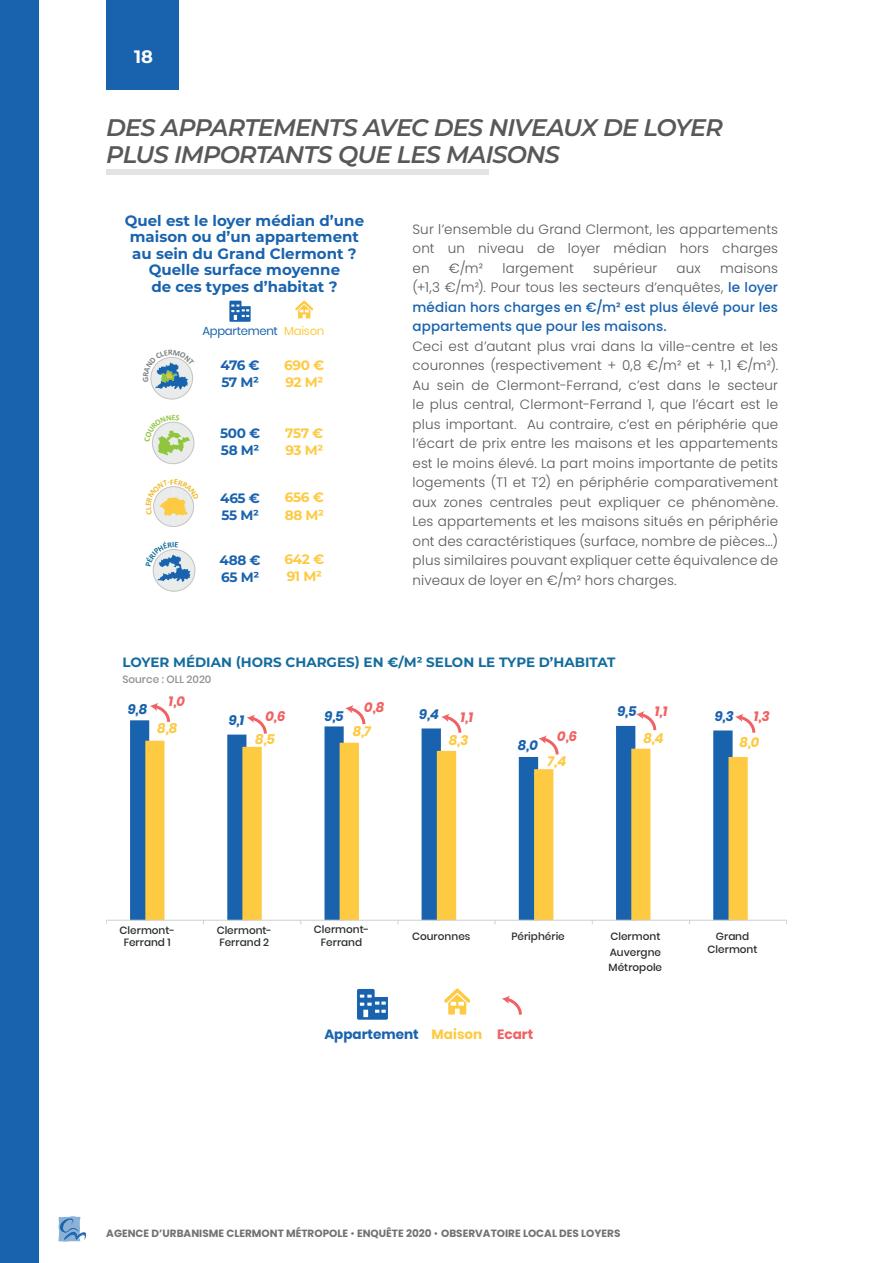
<style>
.page{position:relative;width:893px;height:1263px;background:#fff}
.page>*{position:absolute;margin:0;border:0;box-sizing:border-box;transform-origin:0 0}
.t1{font:italic 600 24px/27px "Montserrat";letter-spacing:-.035em;color:#57585a}
.t2{font:700 18px "Montserrat";color:#fff}
.t3{font:700 15px/16.5px "Montserrat";color:#1963ae;text-align:center}
.t4{font:700 13.65px/17.1px "Montserrat";letter-spacing:-.025em;color:#1963ae}
.t5{font:700 13.65px/17.1px "Montserrat";letter-spacing:-.025em;color:#feca42}
.t6{font:300 13.5px/19.5px "Poppins";letter-spacing:.015em;color:#57585a;text-align:justify}
.t7{font:500 13.5px/19.5px "Poppins";letter-spacing:.005em;color:#1963ae;text-align:justify}
.t8{font:700 13.5px "Montserrat";color:#136c9e}
.t9{font:700 13.5px "Poppins";color:#1963ae}
.t10{font:italic 700 13.5px "Poppins";color:#1963ae}
.t11{font:italic 700 13.5px "Poppins";color:#feca42}
.t12{font:italic 700 13.5px "Poppins";color:#f16163}
.t13{font:11.7px "Poppins";letter-spacing:-.025em;color:#1963ae}
.t14{font:500 10.5px/12.6px "Poppins";color:#292d2f;text-align:center}
.t15{font:700 10.5px "Poppins";color:#717275}
.t16{font:500 10.5px "Poppins";color:#8e9091}
.s1{color:#feca42}
.s2{font-weight:300;color:#57585a}
.s3{color:#f16163}
.s4{font-weight:400}
</style>
<div class="page">
<div style="left:106px;top:0;width:73px;height:89px;background:#1963ae"></div>
<div style="left:0;top:0;width:38px;height:1263px;background:#1963ae"></div>
<svg style="left:59px;top:1216px;width:27px;height:26px"></svg>
<svg style="left:130px;top:720px;width:603px;height:200px"></svg>
<svg style="left:145px;top:741px;width:603px;height:179px"></svg>
<hr style="left:106px;top:920px;width:681px;height:1px;background:#cfd1d0">
<svg style="left:357px;top:989px;width:31px;height:31px"></svg>
<svg style="left:502px;top:995px;width:20px;height:20px"></svg>
<svg style="left:444px;top:988px;width:26px;height:26px"></svg>
<svg style="left:150px;top:703px;width:22px;height:22px"></svg>
<svg style="left:247px;top:714px;width:21px;height:23px"></svg>
<svg style="left:345px;top:705px;width:22px;height:22px"></svg>
<svg style="left:441px;top:713px;width:22px;height:23px"></svg>
<svg style="left:538px;top:735px;width:22px;height:22px"></svg>
<svg style="left:636px;top:711px;width:22px;height:22px"></svg>
<svg style="left:735px;top:713px;width:21px;height:20px"></svg>
<div style="left:151px;top:357px;width:42px;height:42px;background:#e9ecea;border-radius:50%"></div>
<div style="left:151px;top:357px;width:42px;height:42px;border:1px solid #c3c3c3;border-radius:50%"></div>
<svg style="left:229px;top:301px;width:22px;height:21px"></svg>
<svg style="left:295px;top:301px;width:18px;height:17px"></svg>
<div style="left:152px;top:422px;width:42px;height:42px;background:#e9ecea;border-radius:50%"></div>
<div style="left:152px;top:422px;width:42px;height:42px;border:1px solid #c3c3c3;border-radius:50%"></div>
<div style="left:153px;top:549px;width:42px;height:42px;background:#e9ecea;border-radius:50%"></div>
<div style="left:153px;top:549px;width:42px;height:42px;border:1px solid #c3c3c3;border-radius:50%"></div>
<div style="left:106px;top:169px;width:383px;height:6px;background:#e3e3e4"></div>
<svg style="left:150px;top:356px;width:43px;height:34px"></svg>
<svg style="left:153px;top:486px;width:41px;height:41px"></svg>
<svg style="left:152px;top:421px;width:38px;height:34px"></svg>
<svg style="left:152px;top:549px;width:39px;height:33px"></svg>
<h2 class="t2" style="left:134px;top:44px;width:20px">18</h2>
<p class="t1" style="left:106px;top:113px;width:618px">DES APPARTEMENTS AVEC DES NIVEAUX DE LOYER<br>PLUS IMPORTANTS QUE LES MAISONS</p>
<p class="t3" style="left:125px;top:211px;width:241px">Quel est le loyer médian d’une maison ou d’un appartement au sein du Grand Clermont ?<br>Quelle surface moyenne<br>de ces types d’habitat ?</p>
<p class="t13" style="left:202px;top:324px;width:124px">Appartement <span class="s1">Maison</span></p>
<p class="t4" style="left:221px;top:356px;width:41px">476 €<br>57 M²</p>
<p class="t5" style="left:284px;top:356px;width:42px">690 €<br>92 M²</p>
<p class="t4" style="left:220px;top:424px;width:42px">500 €<br>58 M²</p>
<p class="t4" style="left:220px;top:489px;width:41px">465 €<br>55 M²</p>
<p class="t4" style="left:220px;top:551px;width:43px">488 €<br>65 M²</p>
<p class="t5" style="left:285px;top:423px;width:40px">757 €<br>93 M²</p>
<p class="t5" style="left:285px;top:488px;width:41px">656 €<br>88 M²</p>
<p class="t5" style="left:285px;top:550px;width:41px">642 €<br>91 M²</p>
<p class="t6" style="left:412px;top:219px;width:367px">Sur l’ensemble du Grand Clermont, les appartements ont un niveau de loyer médian hors charges en</p>
<p class="t6" style="left:449px;top:258px;width:36px">€/m²</p>
<p class="t6" style="left:503px;top:258px;width:73px">largement</p>
<p class="t6" style="left:593px;top:258px;width:66px">supérieur</p>
<p class="t6" style="left:677px;top:258px;width:26px">aux</p>
<p class="t7" style="left:412px;top:258px;width:367px;text-indent:308px"><span class="s2">maisons (+1,3 €/m²). Pour tous les secteurs d’enquêtes,</span> le loyer médian hors charges en €/m² est plus élevé pour les appartements que pour les maisons.</p>
<p class="t6" style="left:412px;top:336px;width:367px">Ceci est d’autant plus vrai dans la ville-centre et les couronnes (respectivement + 0,8 €/m² et + 1,1 €/m²).<br>Au sein de Clermont-Ferrand, c’est dans le secteur le plus central, Clermont-Ferrand 1, que l’écart est le plus important. Au contraire, c’est en périphérie que l’écart de prix entre les maisons et les appartements est le moins élevé. La part moins importante de petits logements (T1 et T2) en périphérie comparativement aux zones centrales peut expliquer ce phénomène.<br>Les appartements et les maisons situés en périphérie ont des caractéristiques (surface, nombre de pièces...) plus similaires pouvant expliquer cette équivalence de niveaux de loyer en €/m² hors charges.</p>
<p class="t8" style="left:122px;top:653px;width:495px">LOYER MÉDIAN (HORS CHARGES) EN €/M² SELON LE TYPE D’HABITAT</p>
<p class="t16" style="left:122px;top:674px;width:91px">Source : OLL 2020</p>
<p class="t10" style="left:128px;top:701px;width:21px">9,8</p>
<p class="t12" style="left:169px;top:693px;width:18px">1,0</p>
<p class="t11" style="left:157px;top:720px;width:21px">8,8</p>
<p class="t12" style="left:364px;top:700px;width:22px">0,8</p>
<p class="t10" style="left:229px;top:712px;width:17px">9,1</p>
<p class="t10" style="left:324px;top:708px;width:21px">9,5</p>
<p class="t10" style="left:419px;top:706px;width:21px">9,4</p>
<p class="t12" style="left:265px;top:708px;width:21px">0,6</p>
<p class="t11" style="left:353px;top:724px;width:20px">8,7</p>
<p class="t11" style="left:255px;top:731px;width:21px">8,5</p>
<p class="t12" style="left:460px;top:709px;width:14px">1,1</p>
<p class="t11" style="left:449px;top:732px;width:21px">8,3</p>
<p class="t10" style="left:518px;top:737px;width:22px">8,0</p>
<p class="t12" style="left:557px;top:728px;width:21px">0,6</p>
<p class="t11" style="left:548px;top:753px;width:20px">7,4</p>
<p class="t12" style="left:655px;top:703px;width:14px">1,1</p>
<p class="t12" style="left:754px;top:708px;width:17px">1,3</p>
<p class="t10" style="left:617px;top:703px;width:21px">9,5</p>
<p class="t10" style="left:715px;top:708px;width:20px">9,3</p>
<p class="t11" style="left:643px;top:730px;width:22px">8,4</p>
<p class="t11" style="left:739px;top:735px;width:22px">8,0</p>
<p class="t14" style="left:120px;top:924px;width:57px">Clermont-<br>Ferrand 1</p>
<p class="t14" style="left:217px;top:924px;width:57px;text-align:left">Clermont-<br>Ferrand 2</p>
<p class="t14" style="left:314px;top:923px;width:57px">Clermont-<br>Ferrand</p>
<p class="t14" style="left:412px;top:930px;width:60px">Couronnes</p>
<p class="t14" style="left:511px;top:930px;width:55px">Périphérie</p>
<p class="t14" style="left:609px;top:929px;width:55px;line-height:15.6px;text-align:left">Clermont<br>Auvergne<br>Métropole</p>
<p class="t14" style="left:708px;top:930px;width:51px">Grand<br>Clermont</p>
<p class="t9" style="left:324px;top:1026px;width:210px">Appartement <span class="s1">Maison</span> <span class="s3">Ecart</span></p>
<p class="t15" style="left:106px;top:1227px;width:516px">AGENCE D’URBANISME CLERMONT MÉTROPOLE <span class="s4">•</span> ENQUÊTE 2020 <span class="s4">•</span> OBSERVATOIRE LOCAL DES LOYERS</p>
</div>
